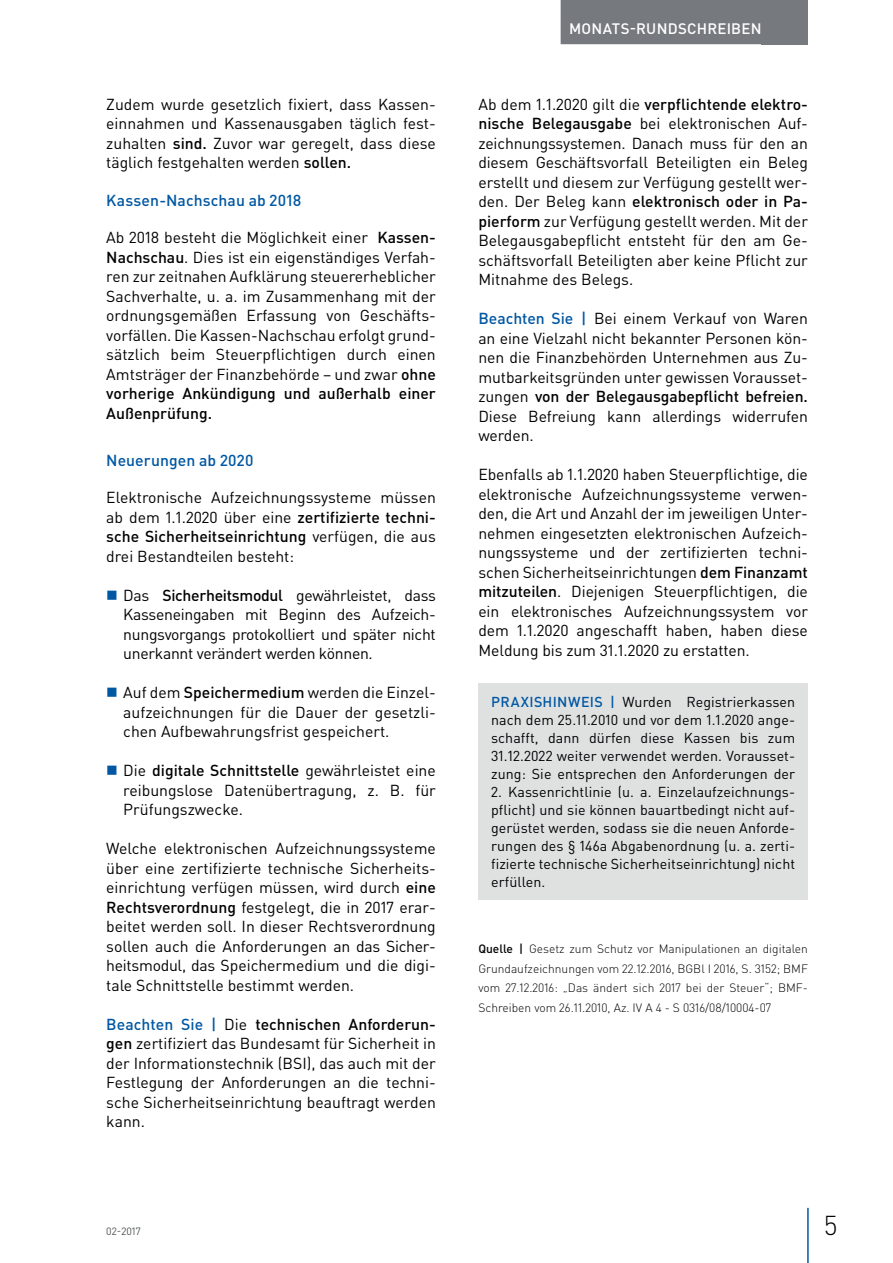
<style>
.page{position:relative;width:893px;height:1263px;background:#fff}
.page>*{position:absolute;margin:0;border:0;box-sizing:border-box;transform-origin:0 0}
.t1{font:300 27px "DIN Pro";color:#000002}
.t2{font:15.75px/19.5px "DIN Pro";color:#000002;text-align:justify}
.t3{font:500 15.75px "DIN Pro";letter-spacing:.005em;color:#0157a2}
.t4{font:500 15px "DIN Pro";letter-spacing:.015em;color:#fff}
.t5{font:14.25px/18px "DIN Pro";letter-spacing:.005em;color:#000002;text-align:justify}
.t6{font:300 12px/19.5px "DIN Pro";color:#000002;text-align:justify}
.t7{font:10.5px "DIN Pro";color:#505457}
.s1{font-weight:500}
.s2{font-weight:500;color:#0157a2}
</style>
<div class="page">
<div style="left:762px;top:0;width:46px;height:44px;background:#767a7e"></div>
<hr style="left:807px;top:1208px;width:2px;height:55px;background:#0157a2">
<div style="left:561px;top:0;width:209px;height:44px;background:#767a7e"></div>
<div style="left:478px;top:683px;width:330px;height:217px;background:#dfe1e1"></div>
<p class="t2" style="left:106px;top:94px;width:331px">Zudem wurde gesetzlich fixiert, dass Kassen&shy;einnahmen und Kassenausgaben täglich fest&shy;zuhalten <span class="s1">sind.</span> Zuvor war geregelt, dass diese täglich festgehalten werden <span class="s1">sollen.</span></p>
<p class="t3" style="left:106px;top:189px;width:197px">Kassen-Nachschau ab 2018</p>
<p class="t2" style="left:106px;top:227px;width:331px">Ab 2018 besteht die Möglichkeit einer <span class="s1">Kassen-Nachschau</span>. Dies ist ein eigenständiges Verfah&shy;ren zur zeitnahen Aufklärung steuererheblicher Sachverhalte, u. a. im Zusammenhang mit der ordnungsgemäßen Erfassung von Geschäfts&shy;vorfällen. Die Kassen-Nachschau erfolgt grund&shy;sätzlich beim Steuerpflichtigen durch einen Amtsträger der Finanzbehörde – und zwar <span class="s1">ohne vorherige Ankündigung und außerhalb einer Außenprüfung.</span></p>
<p class="t3" style="left:106px;top:449px;width:149px">Neuerungen ab 2020</p>
<p class="t2" style="left:106px;top:487px;width:331px">Elektronische Aufzeichnungssysteme müssen ab dem 1.1.2020 über eine <span class="s1">zertifizierte techni&shy;sche Sicherheitseinrichtung</span> verfügen, die aus drei Bestandteilen besteht:</p>
<p class="t2" style="left:123px;top:585px;width:314px">Das <span class="s1">Sicherheitsmodul</span> gewährleistet, dass Kasseneingaben mit Beginn des Aufzeich&shy;nungsvorgangs protokolliert und später nicht unerkannt verändert werden können.</p>
<p class="t2" style="left:123px;top:682px;width:314px">Auf dem <span class="s1">Speichermedium</span> werden die Einzel&shy;aufzeichnungen für die Dauer der gesetzli&shy;chen Aufbewahrungsfrist gespeichert.</p>
<p class="t2" style="left:123px;top:760px;width:314px">Die <span class="s1">digitale Schnittstelle</span> gewährleistet eine reibungslose Datenübertragung, z. B. für Prüfungszwecke.</p>
<p class="t2" style="left:106px;top:838px;width:331px">Welche elektronischen Aufzeichnungssysteme über eine zertifizierte technische Sicherheits&shy;einrichtung verfügen müssen, wird durch <span class="s1">eine Rechtsverordnung</span> festgelegt, die in 2017 erar&shy;beitet werden soll. In dieser Rechtsverordnung sollen auch die Anforderungen an das Sicher&shy;heitsmodul, das Speichermedium und die digi&shy;tale Schnittstelle bestimmt werden.</p>
<p class="t2" style="left:106px;top:1014px;width:331px"><span class="s2">Beachten Sie |</span> Die <span class="s1">technischen Anforderun&shy;gen</span> zertifiziert das Bundesamt für Sicherheit in der Informationstechnik (BSI), das auch mit der Festlegung der Anforderungen an die techni&shy;sche Sicherheitseinrichtung beauftragt werden kann.</p>
<p class="t4" style="left:569px;top:18px;width:194px">MONATS-RUNDSCHREIBEN</p>
<p class="t2" style="left:478px;top:94px;width:331px">Ab dem 1.1.2020 gilt die <span class="s1">verpflichtende elektro&shy;nische Belegausgabe</span> bei elektronischen Auf&shy;zeichnungssystemen. Danach muss für den an diesem Geschäftsvorfall Beteiligten ein Beleg erstellt und diesem zur Verfügung gestellt wer&shy;den. Der Beleg kann <span class="s1">elektronisch oder in Pa&shy;pierform</span> zur Verfügung gestellt werden. Mit der Belegausgabepflicht entsteht für den am Ge&shy;schäftsvorfall Beteiligten aber keine Pflicht zur Mitnahme des Belegs.</p>
<p class="t2" style="left:478px;top:308px;width:331px"><span class="s2">Beachten Sie |</span> Bei einem Verkauf von Waren an eine Vielzahl nicht bekannter Personen kön&shy;nen die Finanzbehörden Unternehmen aus Zu&shy;mutbarkeitsgründen unter gewissen Vorausset&shy;zungen <span class="s1">von der Belegausgabepflicht befreien.<br></span>Diese Befreiung kann allerdings widerrufen werden.</p>
<p class="t2" style="left:478px;top:464px;width:331px">Ebenfalls ab 1.1.2020 haben Steuerpflichtige, die elektronische Aufzeichnungssysteme verwen&shy;den, die Art und Anzahl der im jeweiligen Unter&shy;nehmen eingesetzten elektronischen Aufzeich&shy;nungssysteme und der zertifizierten techni&shy;schen Sicherheitseinrichtungen <span class="s1">dem Finanzamt mitzuteilen</span>. Diejenigen Steuerpflichtigen, die ein elektronisches Aufzeichnungssystem vor dem 1.1.2020 angeschafft haben, haben diese Meldung bis zum 31.1.2020 zu erstatten.</p>
<p class="t5" style="left:491px;top:692px;width:306px"><span class="s2">PRAXISHINWEIS |</span> Wurden Registrierkassen nach dem 25.11.2010 und vor dem 1.1.2020 ange&shy;schafft, dann dürfen diese Kassen bis zum 31.12.2022 weiter verwendet werden. Vorausset&shy;zung: Sie entsprechen den Anforderungen der</p>
<p class="t5" style="left:491px;top:782px;width:306px">2. Kassenrichtlinie (u. a. Einzelaufzeichnungs&shy;pflicht) und sie können bauartbedingt nicht auf&shy;gerüstet werden, sodass sie die neuen Anforde&shy;rungen des § 146a Abgabenordnung (u. a. zerti&shy;fizierte technische Sicherheitseinrichtung) nicht erfüllen.</p>
<p class="t6" style="left:478px;top:939px;width:331px"><span class="s1">Quelle |</span> Gesetz zum Schutz vor Manipulationen an digitalen Grundaufzeichnungen vom 22.12.2016, BGBl I 2016, S. 3152; BMF vom 27.12.2016: „Das ändert sich 2017 bei der Steuer“; BMF-Schreiben vom 26.11.2010, Az. IV A 4 - S 0316/08/10004-07</p>
<p class="t7" style="left:106px;top:1224px;width:36px">02-2017</p>
<h1 class="t1" style="left:824px;top:1207px;width:15px">5</h1>
</div>
